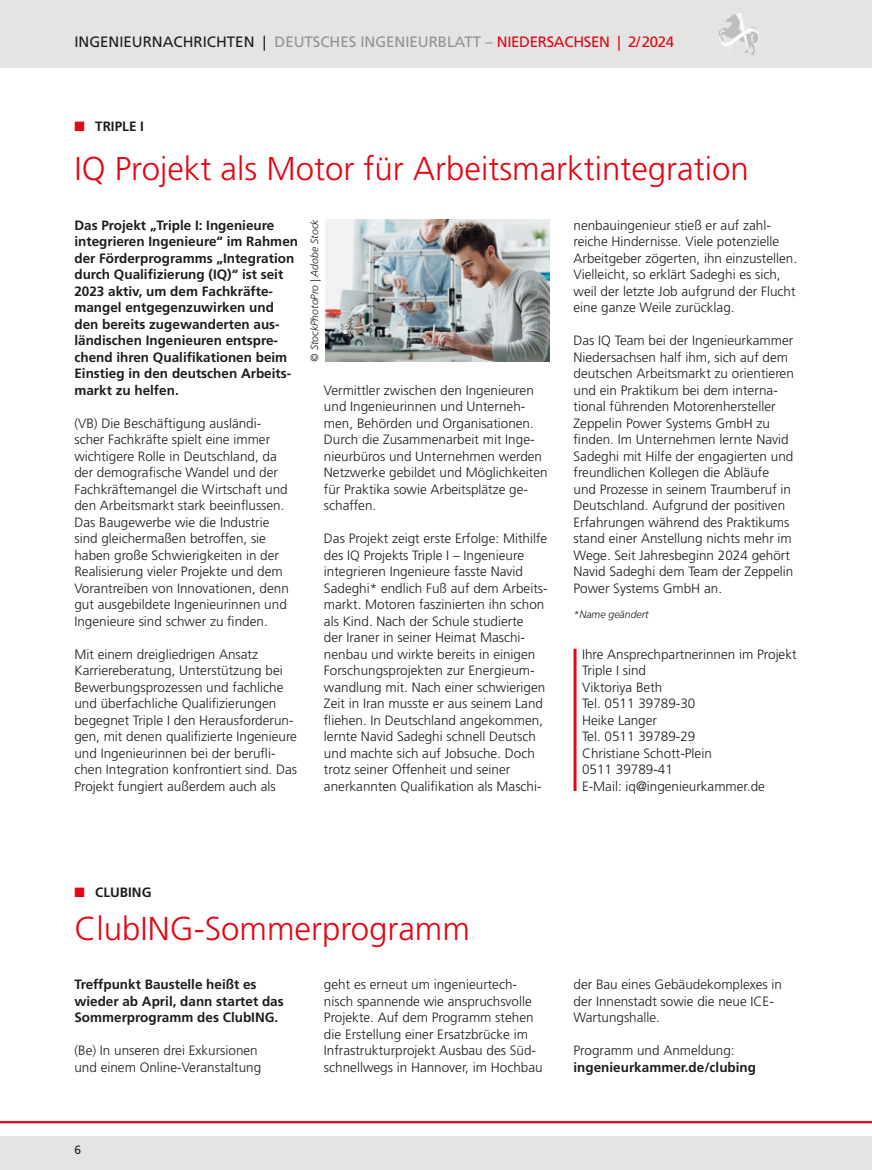
<style>
.page{position:relative;width:872px;height:1170px;background:#fff}
.page>*{position:absolute;margin:0;border:0;box-sizing:border-box;transform-origin:0 0}
.Headline{font:300 33px "Frutiger LT Std";color:#e30614}
.t1{font:15px "Frutiger LT Std";color:#939292}
.Fließtext_Abstand{font:300 13.5px/16.5px "Frutiger LT Std";color:#1d1d1b}
.Fließtext_Bold_Schwarz{font:700 13.5px/16.5px "Frutiger LT Std";color:#1d1d1b}
.Fließtext_mit_roter_Linie{font:300 13.5px/16.5px "Frutiger LT Std";color:#1d1d1b}
.Fließtext_Abstand-2{font:700 13.5px/16.5px "Frutiger LT Std";color:#1d1d1b}
.t2{font:12px "Frutiger LT Std";color:#1d1d1b}
.CREDITS{font:italic 300 10.5px "Frutiger LT Std";color:#1d1d1b}
.s1{color:#1d1d1b}
.s2{color:#e30614}
.s3{font-weight:300}
</style>
<div class="page">
<div style="left:0;top:0;width:872px;height:68px;background:#e4e4e3"></div>
<div style="left:0;top:1135px;width:872px;height:34px;background:#e4e4e3"></div>
<svg style="left:726px;top:13px;width:13px;height:9px"></svg>
<hr style="left:0;top:1120px;width:872px;height:3px;background:#e30614">
<hr style="left:573px;top:648px;width:3px;height:142px;background:#e30614">
<img style="left:325px;top:219px;width:224px;height:142px">
<p class="t1" style="left:74px;top:33px;width:601px"><span class="s1">INGENIEURNACHRICHTEN |</span> DEUTSCHES INGENIEURBLATT – <span class="s2">NIEDERSACHSEN | 2/2024</span></p>
<p class="Fließtext_Bold_Schwarz" style="left:74px;top:118px;width:71px"><span class="s2">■</span> TRIPLE I</p>
<p class="Headline" style="left:74px;top:150px;width:676px">IQ Projekt als Motor für Arbeitsmarktintegration</p>
<p class="Fließtext_Bold_Schwarz" style="left:74px;top:217px;width:225px">Das Projekt „Triple I: Ingenieure integrieren Ingenieure“ im Rahmen der Förderprogramms „Integration durch Qualifizierung (IQ)“ ist seit<br>2023 aktiv, um dem Fachkräfte&shy;mangel entgegenzuwirken und den bereits zugewanderten aus&shy;ländischen Ingenieuren entspre&shy;chend ihren Qualifikationen beim<br>Einstieg in den deutschen Arbeits&shy;markt zu helfen.</p>
<p class="Fließtext_Abstand" style="left:74px;top:415px;width:216px">(VB) Die Beschäftigung ausländi&shy;scher Fachkräfte spielt eine immer wichtigere Rolle in Deutschland, da der demografische Wandel und der Fachkräftemangel die Wirtschaft und den Arbeitsmarkt stark beeinflussen.<br>Das Baugewerbe wie die Industrie sind gleichermaßen betroffen, sie haben große Schwierigkeiten in der Realisierung vieler Projekte und dem Vorantreiben von Innovationen, denn gut ausgebildete Ingenieurinnen und Ingenieure sind schwer zu finden.</p>
<p class="Fließtext_Abstand" style="left:74px;top:646px;width:224px">Mit einem dreigliedrigen Ansatz Karriereberatung, Unterstützung bei Bewerbungsprozessen und fachliche und überfachliche Qualifizierungen begegnet Triple I den Herausforderun&shy;gen, mit denen qualifizierte Ingenieure und Ingenieurinnen bei der berufli&shy;chen Integration konfrontiert sind. Das Projekt fungiert außerdem auch als</p>
<p class="CREDITS" style="left:308px;top:361px;width:144px;rotate:-90deg">© StockPhotoPro | Adobe Stock</p>
<p class="Fließtext_Abstand" style="left:573px;top:217px;width:225px">nenbauingenieur stieß er auf zahl&shy;reiche Hindernisse. Viele potenzielle Arbeitgeber zögerten, ihn einzustellen.<br>Vielleicht, so erklärt Sadeghi es sich, weil der letzte Job aufgrund der Flucht eine ganze Weile zurücklag.</p>
<p class="Fließtext_Abstand" style="left:573px;top:332px;width:222px">Das IQ Team bei der Ingenieurkammer Niedersachsen half ihm, sich auf dem deutschen Arbeitsmarkt zu orientieren und ein Praktikum bei dem interna&shy;tional führenden Motorenhersteller Zeppelin Power Systems GmbH zu finden. Im Unternehmen lernte Navid Sadeghi mit Hilfe der engagierten und freundlichen Kollegen die Abläufe und Prozesse in seinem Traumberuf in Deutschland. Aufgrund der positiven Erfahrungen während des Praktikums stand einer Anstellung nichts mehr im Wege. Seit Jahresbeginn 2024 gehört Navid Sadeghi dem Team der Zeppelin Power Systems GmbH an.</p>
<p class="CREDITS" style="left:573px;top:608px;width:77px">*Name geändert</p>
<p class="Fließtext_mit_roter_Linie" style="left:582px;top:646px;width:216px">Ihre Ansprechpartnerinnen im Projekt<br>Triple I sind</p>
<p class="Fließtext_mit_roter_Linie" style="left:582px;top:679px;width:82px">Viktoriya Beth</p>
<p class="Fließtext_mit_roter_Linie" style="left:582px;top:695px;width:115px">Tel. 0511 39789-30</p>
<p class="Fließtext_mit_roter_Linie" style="left:582px;top:712px;width:77px">Heike Langer</p>
<p class="Fließtext_mit_roter_Linie" style="left:582px;top:728px;width:115px">Tel. 0511 39789-29</p>
<p class="Fließtext_mit_roter_Linie" style="left:582px;top:745px;width:131px">Christiane Schott-Plein</p>
<p class="Fließtext_mit_roter_Linie" style="left:582px;top:761px;width:92px">0511 39789-41</p>
<p class="Fließtext_mit_roter_Linie" style="left:582px;top:778px;width:184px">E-Mail: iq@ingenieurkammer.de</p>
<p class="Fließtext_Abstand" style="left:324px;top:382px;width:225px">Vermittler zwischen den Ingenieuren und Ingenieurinnen und Unterneh&shy;men, Behörden und Organisationen.<br>Durch die Zusammenarbeit mit Inge&shy;nieurbüros und Unternehmen werden Netzwerke gebildet und Möglichkeiten für Praktika sowie Arbeitsplätze ge&shy;schaffen.</p>
<p class="Fließtext_Abstand" style="left:324px;top:530px;width:225px">Das Projekt zeigt erste Erfolge: Mithilfe des IQ Projekts Triple I – Ingenieure integrieren Ingenieure fasste Navid Sadeghi* endlich Fuß auf dem Arbeits&shy;markt. Motoren faszinierten ihn schon als Kind. Nach der Schule studierte<br>der Iraner in seiner Heimat Maschi&shy;nenbau und wirkte bereits in einigen Forschungsprojekten zur Energieum&shy;wandlung mit. Nach einer schwierigen Zeit in Iran musste er aus seinem Land fliehen. In Deutschland angekommen, lernte Navid Sadeghi schnell Deutsch und machte sich auf Jobsuche. Doch trotz seiner Offenheit und seiner anerkannten Qualifikation als Maschi-</p>
<p class="Fließtext_Bold_Schwarz" style="left:74px;top:883px;width:79px"><span class="s2">■</span> CLUBING</p>
<p class="Headline" style="left:74px;top:909px;width:397px">ClubING-Sommerprogramm</p>
<p class="Fließtext_Bold_Schwarz" style="left:74px;top:976px;width:211px">Treffpunkt Baustelle heißt es wieder ab April, dann startet das<br>Sommerprogramm des ClubING.</p>
<p class="Fließtext_Abstand" style="left:74px;top:1042px;width:188px">(Be) In unseren drei Exkursionen und einem Online-Veranstaltung</p>
<p class="Fließtext_Abstand" style="left:324px;top:976px;width:220px">geht es erneut um ingenieurtech&shy;nisch spannende wie anspruchsvolle Projekte. Auf dem Programm stehen die Erstellung einer Ersatzbrücke im Infrastrukturprojekt Ausbau des Süd&shy;schnellwegs in Hannover, im Hochbau</p>
<p class="Fließtext_Abstand" style="left:573px;top:976px;width:210px">der Bau eines Gebäudekomplexes in der Innenstadt sowie die neue ICE-<br>Wartungshalle.</p>
<p class="Fließtext_Abstand-2" style="left:573px;top:1042px;width:184px"><span class="s3">Programm und Anmeldung: </span>ingenieurkammer.de/clubing</p>
<p class="t2" style="left:74px;top:1142px;width:8px">6</p>
</div>
